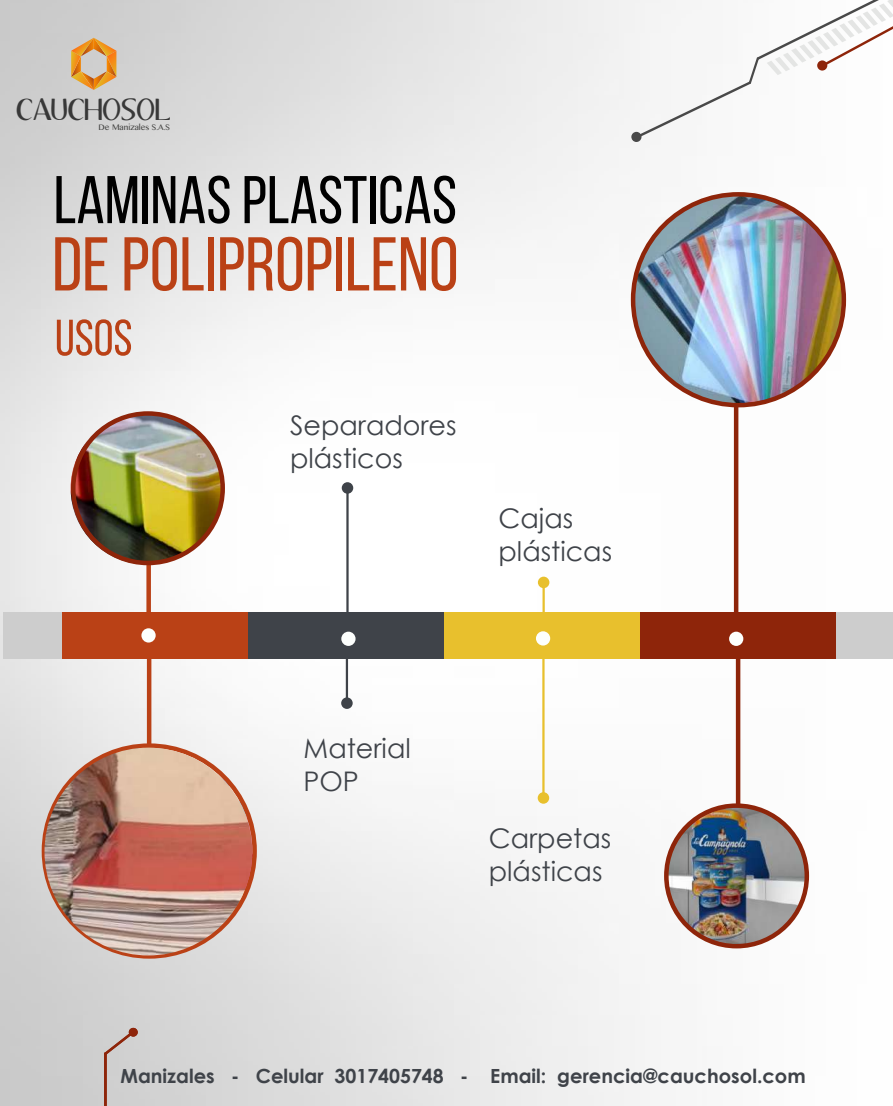
<style>
.page{position:relative;width:893px;height:1106px;background:#fff}
.page>*{position:absolute;margin:0;border:0;box-sizing:border-box;transform-origin:0 0}
.t1{font:76.05px "Bebas Neue";color:#ba4116}
.t2{font:67.2px "Bebas Neue";color:#000}
.t3{font:51px "Bebas Neue";color:#ba4116}
.t4{font:27px/33px "Century Gothic";color:#3f4349}
.t5{font:26.7px "Aubrey";color:#383838}
.t6{font:700 19.5px "Century Gothic";color:#3f4349}
.t7{font:8.1px "Gurmukhi MN";color:#444443}
</style>
<div class="page">
<img style="left:0;top:0;width:893px;height:1106px">
<div style="left:54px;top:612px;width:196px;height:47px;background:#ba4116"></div>
<div style="left:248px;top:612px;width:196px;height:47px;background:#3f4349"></div>
<div style="left:444px;top:612px;width:196px;height:47px;background:#e8c02d"></div>
<div style="left:640px;top:612px;width:196px;height:47px;background:#8e250a"></div>
<div style="left:4px;top:612px;width:58px;height:47px;background:#cdcdcd"></div>
<div style="left:837px;top:612px;width:56px;height:46px;background:#cdcdcd"></div>
<div style="left:341px;top:631px;width:15px;height:15px;background:#fdfffd;border-radius:50%"></div>
<div style="left:536px;top:631px;width:14px;height:14px;background:#fdfffd;border-radius:50%"></div>
<svg style="left:104px;top:1031px;width:29px;height:75px;background:#c8bcb9"></svg>
<div style="left:129px;top:1027px;width:9px;height:9px;background:#8e250a;border-radius:50%"></div>
<div style="left:631px;top:132px;width:11px;height:10px;background:#494949;border-radius:50%"></div>
<svg style="left:636px;top:0;width:257px;height:138px"></svg>
<div style="left:817px;top:60px;width:10px;height:11px;background:#8e250a;border-radius:50%"></div>
<hr style="left:147px;top:638px;width:4px;height:155px;background:#ba4116">
<img style="left:44px;top:746px;width:210px;height:208px">
<img style="left:45px;top:747px;width:207px;height:208px;border-radius:104px">
<hr style="left:734px;top:400px;width:4px;height:243px;background:#8e250a">
<img style="left:633px;top:194px;width:210px;height:210px;border-radius:105px">
<div style="left:729px;top:631px;width:14px;height:15px;background:#fdfffd;border-radius:50%"></div>
<div style="left:141px;top:628px;width:15px;height:14px;background:#fdfffd;border-radius:50%"></div>
<hr style="left:346px;top:492px;width:3px;height:129px;background:#3f4349">
<div style="left:342px;top:482px;width:11px;height:11px;background:#3f4349;border-radius:50%"></div>
<hr style="left:542px;top:587px;width:3px;height:40px;background:#e8c02d">
<div style="left:538px;top:576px;width:11px;height:12px;background:#e8c02d;border-radius:50%"></div>
<hr style="left:542px;top:649px;width:3px;height:149px;background:#e8c02d">
<div style="left:538px;top:792px;width:11px;height:11px;background:#e8c02d;border-radius:50%"></div>
<hr style="left:346px;top:654px;width:2px;height:44px;background:#3f4349">
<div style="left:341px;top:697px;width:12px;height:12px;background:#3f4349;border-radius:50%"></div>
<hr style="left:736px;top:647px;width:4px;height:162px;background:#8e250a">
<div style="left:146px;top:536px;width:5px;height:89px;background:#ba4116"></div>
<img style="left:71px;top:412px;width:152px;height:152px">
<img style="left:71px;top:412px;width:152px;height:152px;border-radius:76px">
<div style="left:71px;top:411px;width:154px;height:154px;border:4px solid #8e250a;border-radius:50%"></div>
<img style="left:668px;top:806px;width:139px;height:139px;border-radius:69px">
<div style="left:664px;top:803px;width:145px;height:145px;border:4px solid #8e250a;border-radius:50%"></div>
<svg style="left:71px;top:38px;width:45px;height:52px;background:#daac73"></svg>
<p class="t5" style="left:17px;top:96px;width:156px">CAUCHOSOL</p>
<p class="t7" style="left:99px;top:122px;width:73px">De Manizales S.A.S</p>
<h2 class="t2" style="left:54px;top:163px;width:405px">LAMINAS PLASTICAS</h2>
<h1 class="t1" style="left:52px;top:223px;width:408px">DE POLIPROPILENO</h1>
<h3 class="t3" style="left:55px;top:310px;width:79px">USOS</h3>
<p class="t4" style="left:290px;top:408px;width:168px">Separadores plásticos</p>
<p class="t4" style="left:499px;top:501px;width:115px">Cajas plásticas</p>
<p class="t4" style="left:304px;top:731px;width:109px">Material<br>POP</p>
<p class="t4" style="left:489px;top:821px;width:124px">Carpetas plásticas</p>
<p class="t6" style="left:120px;top:1063px;width:687px">Manizales - Celular 3017405748 - Email: gerencia@cauchosol.com</p>
</div>
